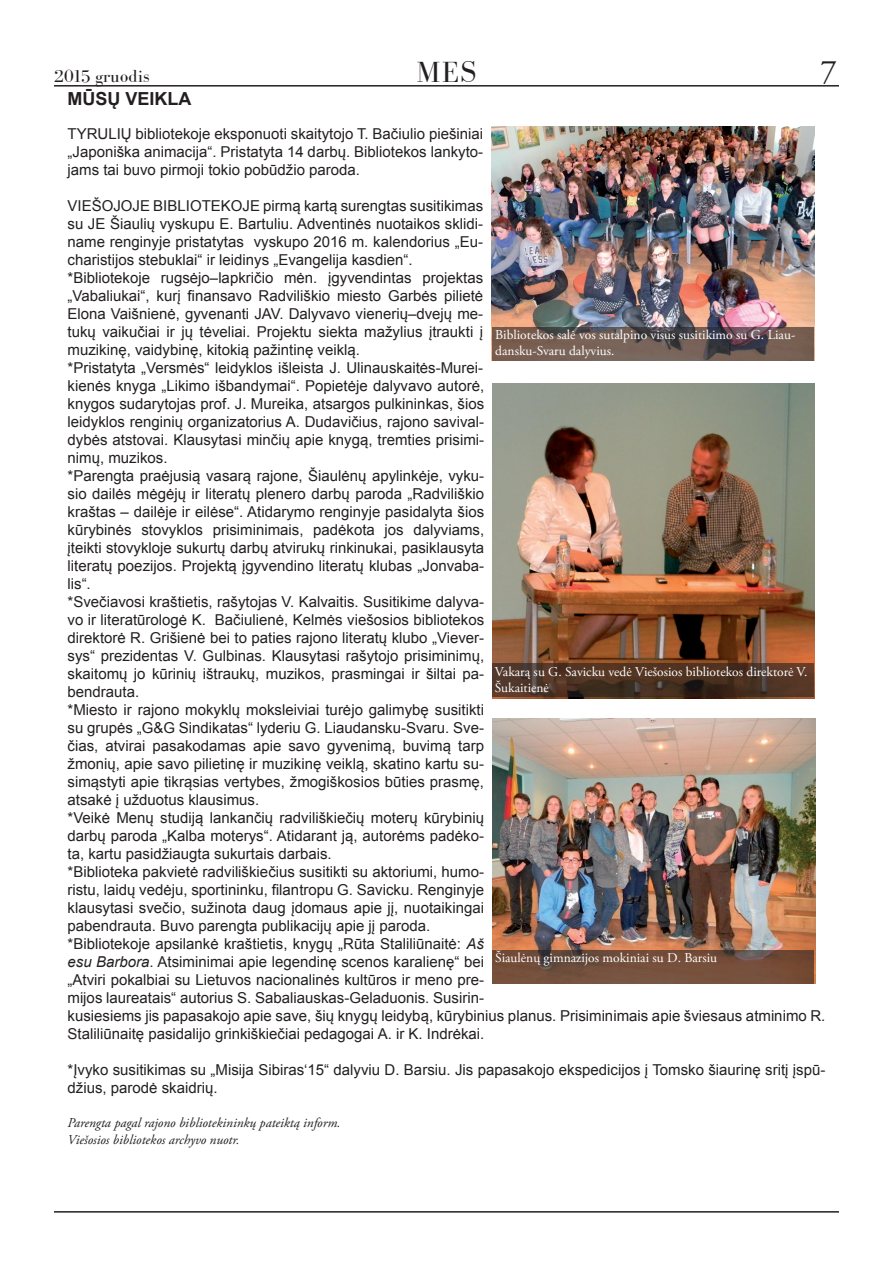
<style>
.page{position:relative;width:893px;height:1263px;background:#fff}
.page>*{position:absolute;margin:0;border:0;box-sizing:border-box;transform-origin:0 0}
.t1{font:33px "Adobe Garamond Pro";color:#231f20}
.t2{font:30px "Bodoni FLF";color:#231f20}
.t3{font:18px "Bodoni FLF";color:#231f20}
.t4{font:700 18px "Arial";color:#231f20}
.t5{font:15px/18px "Arial";color:#231f20}
.t6{font:13.5px/16.2px "Adobe Garamond Pro";color:#fff}
.t7{font:italic 13.5px/16.2px "Adobe Garamond Pro";color:#231f20}
.s1{font-style:italic}
</style>
<div class="page">
<hr style="left:54px;top:85px;width:785px;height:2px;background:#231f20">
<hr style="left:54px;top:1211px;width:785px;height:1px;background:#231f20">
<img style="left:492px;top:126px;width:322px;height:235px">
<img style="left:493px;top:384px;width:321px;height:314px">
<img style="left:493px;top:719px;width:322px;height:265px">
<svg style="left:493px;top:327px;width:321px;height:34px;background:#695751"></svg>
<svg style="left:492px;top:663px;width:322px;height:34px;background:#4b3223"></svg>
<svg style="left:493px;top:950px;width:321px;height:34px;background:#704d3b"></svg>
<p class="t3" style="left:54px;top:66px;width:97px">2015 gruodis</p>
<h2 class="t2" style="left:417px;top:56px;width:61px">MES</h2>
<h1 class="t1" style="left:820px;top:51px;width:18px">7</h1>
<p class="t4" style="left:68px;top:87px;width:126px">MŪSŲ VEIKLA</p>
<p class="t5" style="left:68px;top:125px;width:417px;text-align:justify">TYRULIŲ bibliotekoje eksponuoti skaitytojo T. Bačiulio piešiniai „Japoniška animacija“. Pristatyta 14 darbų. Bibliotekos lankyto&shy;jams tai buvo pirmoji tokio pobūdžio paroda.</p>
<p class="t5" style="left:68px;top:197px;width:759px">VIEŠOJOJE BIBLIOTEKOJE pirmą kartą surengtas susitikimas<br>su JE Šiaulių vyskupu E. Bartuliu. Adventinės nuotaikos sklidi-<br>name renginyje pristatytas vyskupo 2016 m. kalendorius „Eu-<br>charistijos stebuklai“ ir leidinys „Evangelija kasdien“.<br>*Bibliotekoje rugsėjo–lapkričio mėn. įgyvendintas projektas<br>„Vabaliukai“, kurį finansavo Radviliškio miesto Garbės pilietė<br>Elona Vaišnienė, gyvenanti JAV. Dalyvavo vienerių–dvejų me-<br>tukų vaikučiai ir jų tėveliai. Projektu siekta mažylius įtraukti į<br>muzikinę, vaidybinę, kitokią pažintinę veiklą.<br>*Pristatyta „Versmės“ leidyklos išleista J. Ulinauskaitės-Murei-<br>kienės knyga „Likimo išbandymai“. Popietėje dalyvavo autorė,<br>knygos sudarytojas prof. J. Mureika, atsargos pulkininkas, šios<br>leidyklos renginių organizatorius A. Dudavičius, rajono savival-<br>dybės atstovai. Klausytasi minčių apie knygą, tremties prisimi-<br>nimų, muzikos.<br>*Parengta praėjusią vasarą rajone, Šiaulėnų apylinkėje, vyku-<br>sio dailės mėgėjų ir literatų plenero darbų paroda „Radviliškio<br>kraštas – dailėje ir eilėse“. Atidarymo renginyje pasidalyta šios<br>kūrybinės stovyklos prisiminimais, padėkota jos dalyviams,<br>įteikti stovykloje sukurtų darbų atvirukų rinkinukai, pasiklausyta<br>literatų poezijos. Projektą įgyvendino literatų klubas „Jonvaba-<br>lis“.<br>*Svečiavosi kraštietis, rašytojas V. Kalvaitis. Susitikime dalyva-<br>vo ir literatūrologė K. Bačiulienė, Kelmės viešosios bibliotekos<br>direktorė R. Grišienė bei to paties rajono literatų klubo „Viever-<br>sys“ prezidentas V. Gulbinas. Klausytasi rašytojo prisiminimų,<br>skaitomų jo kūrinių ištraukų, muzikos, prasmingai ir šiltai pa-<br>bendrauta.<br>*Miesto ir rajono mokyklų moksleiviai turėjo galimybę susitikti<br>su grupės „G&amp;G Sindikatas“ lyderiu G. Liaudansku-Svaru. Sve-<br>čias, atvirai pasakodamas apie savo gyvenimą, buvimą tarp<br>žmonių, apie savo pilietinę ir muzikinę veiklą, skatino kartu su-<br>simąstyti apie tikrąsias vertybes, žmogiškosios būties prasmę,<br>atsakė į užduotus klausimus.<br>*Veikė Menų studiją lankančių radviliškiečių moterų kūrybinių<br>darbų paroda „Kalba moterys“. Atidarant ją, autorėms padėko-<br>ta, kartu pasidžiaugta sukurtais darbais.<br>*Biblioteka pakvietė radviliškiečius susitikti su aktoriumi, humo-<br>ristu, laidų vedėju, sportininku, filantropu G. Savicku. Renginyje<br>klausytasi svečio, sužinota daug įdomaus apie jį, nuotaikingai<br>pabendrauta. Buvo parengta publikacijų apie jį paroda.<br>*Bibliotekoje apsilankė kraštietis, knygų „Rūta Staliliūnaitė: <span class="s1">Aš<br>esu Barbora</span>. Atsiminimai apie legendinę scenos karalienę“ bei<br>„Atviri pokalbiai su Lietuvos nacionalinės kultūros ir meno pre-<br>mijos laureatais“ autorius S. Sabaliauskas-Geladuonis. Susirin-<br>kusiesiems jis papasakojo apie save, šių knygų leidybą, kūrybinius planus. Prisiminimais apie šviesaus atminimo R.<br>Staliliūnaitę pasidalijo grinkiškiečiai pedagogai A. ir K. Indrėkai.</p>
<p class="t5" style="left:68px;top:1061px;width:759px">*Įvyko susitikimas su „Misija Sibiras‘15“ dalyviu D. Barsiu. Jis papasakojo ekspedicijos į Tomsko šiaurinę sritį įspū&shy;džius, parodė skaidrių.</p>
<p class="t7" style="left:68px;top:1115px;width:275px">Parengta pagal rajono bibliotekininkų pateiktą inform.<br>Viešosios bibliotekos archyvo nuotr.</p>
<p class="t6" style="left:495px;top:327px;width:302px">Bibliotekos salė vos sutalpino visus susitikimo su G. Liau&shy;dansku-Svaru dalyvius.</p>
<p class="t6" style="left:495px;top:664px;width:314px">Vakarą su G. Savicku vedė Viešosios bibliotekos direktorė V.<br>Šukaitienė</p>
<p class="t6" style="left:495px;top:950px;width:223px">Šiaulėnų gimnazijos mokiniai su D. Barsiu</p>
</div>
